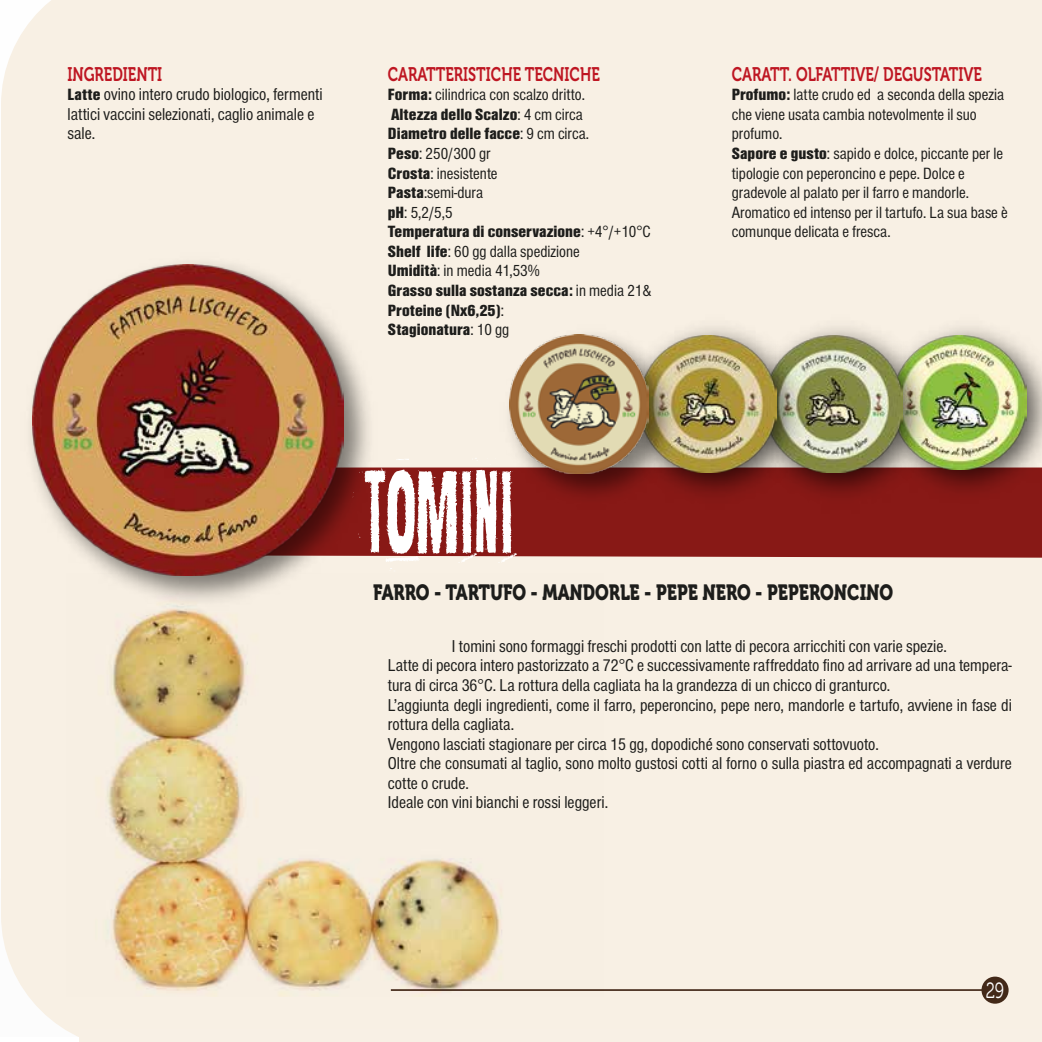
<style>
.page{position:relative;width:1042px;height:1042px;background:#fff}
.page>*{position:absolute;margin:0;border:0;box-sizing:border-box;transform-origin:0 0}
.t1{font:113.4px "Handfulof Nothing";color:#fff;scale:.67 1}
.t2{font:22.05px "Museo 300";color:#fff;scale:.75 1}
.t3{font:21.88px "Museo 900";color:#1d1d1b;scale:.78 1}
.t4{font:19.6px "Museo 700";color:#be1622;scale:.75 1}
.t5{font:17.85px/19.6px "Nimbus San Con";color:#1d1d1b}
.t6{font:900 16.97px/19.6px "Nimbus San Con";color:#1d1d1b}
.t7{font:16.97px/19.6px "Nimbus San Con";color:#1d1d1b}
.s1{font-weight:900;font-size:16.97px}
.s2{font-weight:400}
.s3{font-weight:900}
</style>
<div class="page">
<div style="left:1px;top:0;width:733px;height:1036px;background:#f8f0e4"></div>
<div style="left:734px;top:0;width:308px;height:1036px;background:#f8f0e4"></div>
<div style="left:383px;top:467px;width:659px;height:91px;background:#881916"></div>
<hr style="left:391px;top:989px;width:597px;height:2px;background:#432918">
<div style="left:981px;top:976px;width:27px;height:27px;background:#432918;border-radius:50%"></div>
<img style="left:942px;top:327px;width:100px;height:182px">
<img style="left:942px;top:336px;width:84px;height:133px">
<img style="left:817px;top:327px;width:125px;height:186px">
<img style="left:817px;top:336px;width:85px;height:137px">
<img style="left:613px;top:310px;width:204px;height:203px">
<img style="left:688px;top:336px;width:88px;height:137px">
<img style="left:17px;top:249px;width:366px;height:365px">
<img style="left:32px;top:264px;width:312px;height:311px">
<img style="left:66px;top:573px;width:537px;height:423px">
<img style="left:495px;top:320px;width:193px;height:192px">
<img style="left:509px;top:334px;width:139px;height:139px">
<div style="left:79px;top:1029px;width:963px;height:13px;background:#f8f0e5"></div>
<p class="t4" style="left:67px;top:63px;width:128px">INGREDIENTI</p>
<p class="t5" style="left:67px;top:85px;width:257px"><span class="s1">Latte</span> ovino intero crudo biologico, fermenti lattici vaccini selezionati, caglio animale e sale.</p>
<p class="t4" style="left:388px;top:63px;width:284px">CARATTERISTICHE TECNICHE</p>
<p class="t6" style="left:388px;top:85px;width:265px">Forma: <span class="s2">cilindrica con scalzo dritto.<br></span>Altezza dello Scalzo<span class="s2">: 4 cm circa<br></span>Diametro delle facce<span class="s2">: 9 cm circa.<br></span>Peso<span class="s2">: 250/300 gr<br></span>Crosta<span class="s2">: inesistente<br></span>Pasta<span class="s2">:semi-dura<br></span>pH<span class="s2">: 5,2/5,5<br></span>Temperatura di conservazione<span class="s2">: +4°/+10°C<br></span>Shelf life<span class="s2">: 60 gg dalla spedizione<br></span>Umidità<span class="s2">: in media 41,53%<br></span>Grasso sulla sostanza secca: <span class="s2">in media 21&amp;<br></span>Proteine (Nx6,25)<span class="s2">:<br></span>Stagionatura<span class="s2">: 10 gg</span></p>
<p class="t4" style="left:732px;top:63px;width:335px">CARATT. OLFATTIVE/ DEGUSTATIVE</p>
<p class="t7" style="left:732px;top:85px;width:277px"><span class="s3">Profumo:</span> latte crudo ed a seconda della spezia che viene usata cambia notevolmente il suo profumo.<br><span class="s3">Sapore e gusto</span>: sapido e dolce, piccante per le tipologie con peperoncino e pepe. Dolce e gradevole al palato per il farro e mandorle.<br>Aromatico ed intenso per il tartufo. La sua base è comunque delicata e fresca.</p>
<h1 class="t1" style="left:365px;top:434px;width:224px">TOMINI</h1>
<p class="t3" style="left:373px;top:580px;width:668px">FARRO - TARTUFO - MANDORLE - PEPE NERO - PEPERONCINO</p>
<p class="t5" style="left:388px;top:636px;width:625px;text-indent:64px">I tomini sono formaggi freschi prodotti con latte di pecora arricchiti con varie spezie.<br>Latte di pecora intero pastorizzato a 72°C e successivamente raffreddato fino ad arrivare ad una tempera&shy;tura di circa 36°C. La rottura della cagliata ha la grandezza di un chicco di granturco.<br>L’aggiunta degli ingredienti, come il farro, peperoncino, pepe nero, mandorle e tartufo, avviene in fase di rottura della cagliata.<br>Vengono lasciati stagionare per circa 15 gg, dopodiché sono conservati sottovuoto.<br>Oltre che consumati al taglio, sono molto gustosi cotti al forno o sulla piastra ed accompagnati a verdure cotte o crude.<br>Ideale con vini bianchi e rossi leggeri.</p>
<p class="t2" style="left:985px;top:978px;width:26px">29</p>
</div>
